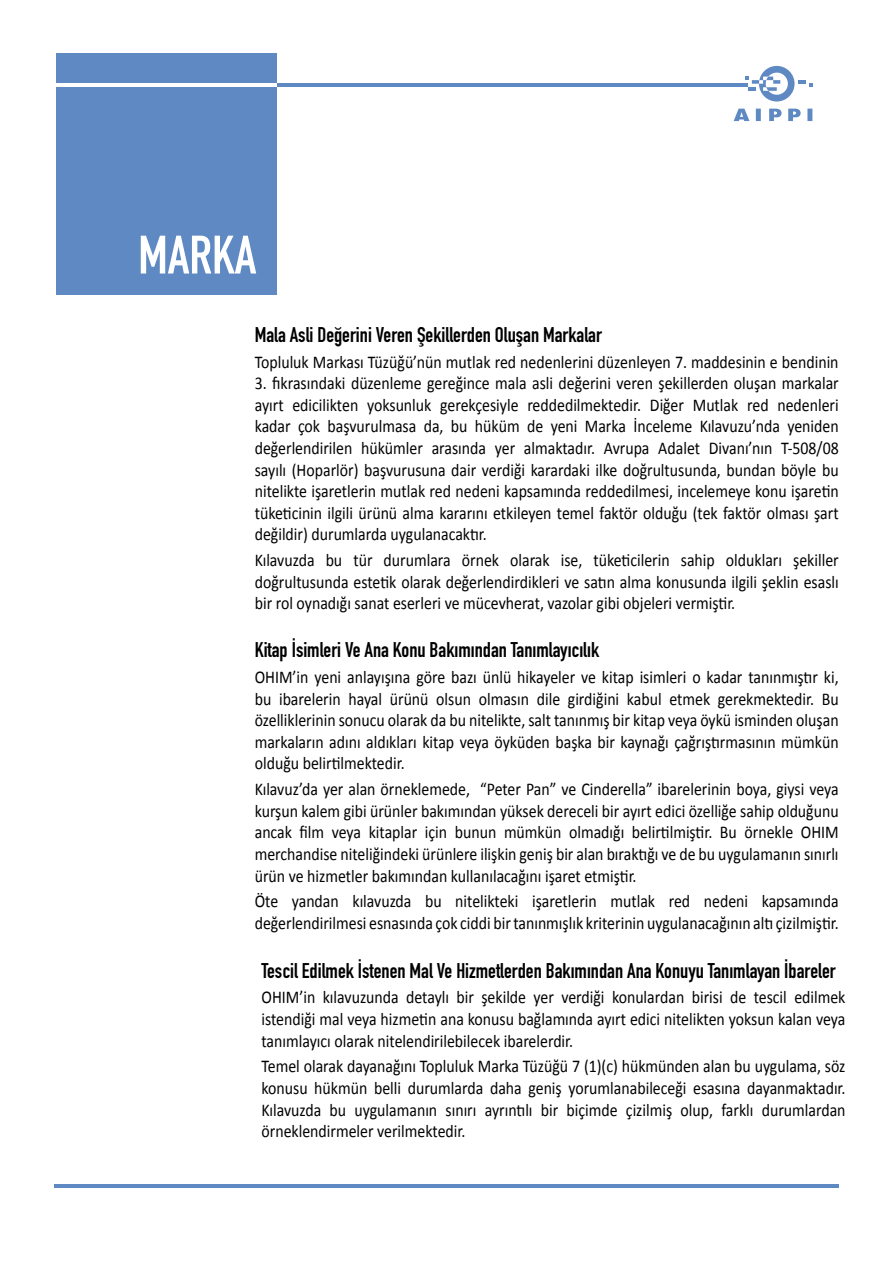
<style>
.page{position:relative;width:893px;height:1263px;background:#fff}
.page>*{position:absolute;margin:0;border:0;box-sizing:border-box;transform-origin:0 0}
.t1{font:53.1px "DIN Engschrift Std";color:#fff}
.t2{font:21px "DIN Engschrift Std";color:#000}
.t3{font:18px/21.6px "Calibri";color:#000;text-align:justify;scale:.88 1}
</style>
<div class="page">
<div style="left:56px;top:53px;width:220px;height:242px;background:#5e89c2"></div>
<hr style="left:276px;top:84px;width:472px;height:3px;background:#5e89c2">
<svg style="left:734px;top:109px;width:78px;height:12px"></svg>
<svg style="left:745px;top:66px;width:67px;height:35px"></svg>
<hr style="left:56px;top:84px;width:220px;height:3px;background:#fff">
<hr style="left:54px;top:1184px;width:785px;height:4px;background:#5e89c2">
<h1 class="t1" style="left:138px;top:224px;width:120px">MARKA</h1>
<p class="t2" style="left:255px;top:322px;width:349px">Mala Asli Değerini Veren Şekillerden Oluşan Markalar</p>
<p class="t3" style="left:255px;top:351px;width:665px">Topluluk Markası Tüzüğü’nün mutlak red nedenlerini düzenleyen 7. maddesinin e bendinin</p>
<p class="t3" style="left:255px;top:372px;width:665px">3. fıkrasındaki düzenleme gereğince mala asli değerini veren şekillerden oluşan markalar ayırt edicilikten yoksunluk gerekçesiyle reddedilmektedir. Diğer Mutlak red nedenleri kadar çok başvurulmasa da, bu hüküm de yeni Marka İnceleme Kılavuzu’nda yeniden değerlendirilen hükümler arasında yer almaktadır. Avrupa Adalet Divanı’nın T-508/08 sayılı (Hoparlör) başvurusuna dair verdiği karardaki ilke doğrultusunda, bundan böyle bu nitelikte işaretlerin mutlak red nedeni kapsamında reddedilmesi, incelemeye konu işaretin tüketicinin ilgili ürünü alma kararını etkileyen temel faktör olduğu (tek faktör olması şart değildir) durumlarda uygulanacaktır.</p>
<p class="t3" style="left:255px;top:549px;width:665px">Kılavuzda bu tür durumlara örnek olarak ise, tüketicilerin sahip oldukları şekiller doğrultusunda estetik olarak değerlendirdikleri ve satın alma konusunda ilgili şeklin esaslı bir rol oynadığı sanat eserleri ve mücevherat, vazolar gibi objeleri vermiştir.</p>
<p class="t2" style="left:255px;top:637px;width:346px">Kitap İsimleri Ve Ana Konu Bakımından Tanımlayıcılık</p>
<p class="t3" style="left:255px;top:666px;width:665px">OHIM’in yeni anlayışına göre bazı ünlü hikayeler ve kitap isimleri o kadar tanınmıştır ki, bu ibarelerin hayal ürünü olsun olmasın dile girdiğini kabul etmek gerekmektedir. Bu özelliklerinin sonucu olarak da bu nitelikte, salt tanınmış bir kitap veya öykü isminden oluşan markaların adını aldıkları kitap veya öyküden başka bir kaynağı çağrıştırmasının mümkün olduğu belirtilmektedir.</p>
<p class="t3" style="left:255px;top:778px;width:665px">Kılavuz’da yer alan örneklemede, “Peter Pan” ve Cinderella” ibarelerinin boya, giysi veya kurşun kalem gibi ürünler bakımından yüksek dereceli bir ayırt edici özelliğe sahip olduğunu ancak film veya kitaplar için bunun mümkün olmadığı belirtilmiştir. Bu örnekle OHIM merchandise niteliğindeki ürünlere ilişkin geniş bir alan bıraktığı ve de bu uygulamanın sınırlı ürün ve hizmetler bakımından kullanılacağını işaret etmiştir.</p>
<p class="t3" style="left:255px;top:891px;width:665px">Öte yandan kılavuzda bu nitelikteki işaretlerin mutlak red nedeni kapsamında değerlendirilmesi esnasında çok ciddi bir tanınmışlık kriterinin uygulanacağının altı çizilmiştir.</p>
<p class="t2" style="left:261px;top:958px;width:576px">Tescil Edilmek İstenen Mal Ve Hizmetlerden Bakımından Ana Konuyu Tanımlayan İbareler</p>
<p class="t3" style="left:261px;top:987px;width:665px">OHIM’in kılavuzunda detaylı bir şekilde yer verdiği konulardan birisi de tescil edilmek istendiği mal veya hizmetin ana konusu bağlamında ayırt edici nitelikten yoksun kalan veya tanımlayıcı olarak nitelendirilebilecek ibarelerdir.</p>
<p class="t3" style="left:261px;top:1056px;width:665px">Temel olarak dayanağını Topluluk Marka Tüzüğü 7 (1)(c) hükmünden alan bu uygulama, söz konusu hükmün belli durumlarda daha geniş yorumlanabileceği esasına dayanmaktadır.<br>Kılavuzda bu uygulamanın sınırı ayrıntılı bir biçimde çizilmiş olup, farklı durumlardan örneklendirmeler verilmektedir.</p>
</div>
